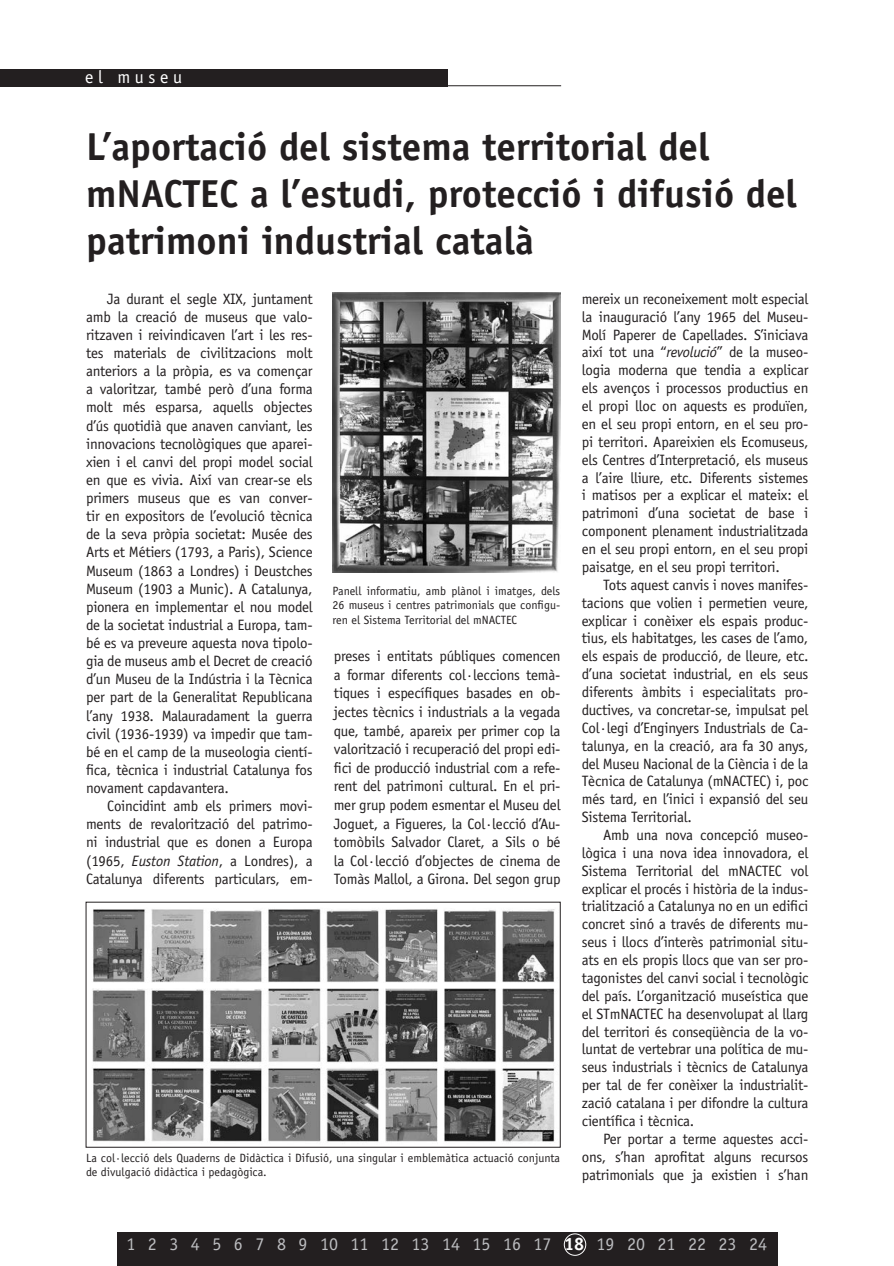
<style>
.page{position:relative;width:894px;height:1266px;background:#fff}
.page>*{position:absolute;margin:0;border:0;box-sizing:border-box;transform-origin:0 0}
.Titols{font:700 39px/46.8px "Officina Sans";color:#231f20}
.t1{font:18px "Officina Sans";color:#bcbdc0}
.t2{font:18px "Officina Sans";letter-spacing:.26em;color:#fff}
.Text{font:15px/17.9px "Officina Sans";letter-spacing:-.015em;color:#231f20;text-align:justify}
.Peu_de_foto{font:12px/14.4px "Officina Sans";color:#231f20;text-align:justify}
.s1{font-style:italic}
.s2{font-weight:700;color:#fff}
</style>
<div class="page">
<div style="left:0;top:69px;width:447px;height:17px;background:#231f20"></div>
<div style="left:117px;top:1232px;width:660px;height:34px;background:#231f20"></div>
<hr style="left:447px;top:85px;width:114px;height:1px;background:#231f20">
<div style="left:564px;top:1233px;width:22px;height:22px;border:1px solid #fff;border-radius:50%"></div>
<img style="left:332px;top:292px;width:228px;height:280px">
<img style="left:92px;top:909px;width:463px;height:233px">
<p class="t2" style="left:85px;top:66px;width:99px">el museu</p>
<p class="Titols" style="left:86px;top:123px;width:712px">L’aportació del sistema territorial del mNACTEC a l’estudi, protecció i difusió del patrimoni industrial català</p>
<p class="Text" style="left:86px;top:289px;width:228px;text-indent:21px">Ja durant el segle XIX, juntament amb la creació de museus que valo&shy;ritzaven i reivindicaven l’art i les res&shy;tes materials de civilitzacions molt anteriors a la pròpia, es va començar a valoritzar, també però d’una forma molt més esparsa, aquells objectes d’ús quotidià que anaven canviant, les innovacions tecnològiques que aparei&shy;xien i el canvi del propi model social en que es vivia. Així van crear-se els primers museus que es van conver&shy;tir en expositors de l’evolució tècnica de la seva pròpia societat: Musée des Arts et Métiers (1793, a Paris), Science Museum (1863 a Londres) i Deustches Museum (1903 a Munic). A Catalunya, pionera en implementar el nou model de la societat industrial a Europa, tam&shy;bé es va preveure aquesta nova tipolo&shy;gia de museus amb el Decret de creació d’un Museu de la Indústria i la Tècnica per part de la Generalitat Republicana l’any 1938. Malauradament la guerra civil (1936-1939) va impedir que tam&shy;bé en el camp de la museologia cientí&shy;fica, tècnica i industrial Catalunya fos novament capdavantera.</p>
<p class="Text" style="left:86px;top:797px;width:228px;text-indent:21px">Coincidint amb els primers movi&shy;ments de revalorització del patrimo&shy;ni industrial que es donen a Europa (1965, <span class="s1">Euston Station</span>, a Londres), a Catalunya diferents particulars, em-</p>
<p class="Peu_de_foto" style="left:332px;top:583px;width:229px">Panell informatiu, amb plànol i imatges, dels 26 museus i centres patrimonials que configu&shy;ren el Sistema Territorial del mNACTEC</p>
<p class="Text" style="left:334px;top:647px;width:228px;line-height:18.6px">preses i entitats públiques comencen a formar diferents col·leccions temà&shy;tiques i específiques basades en ob&shy;jectes tècnics i industrials a la vegada que, també, apareix per primer cop la valorització i recuperació del propi edi&shy;fici de producció industrial com a refe&shy;rent del patrimoni cultural. En el pri&shy;mer grup podem esmentar el Museu del Joguet, a Figueres, la Col·lecció d’Au&shy;tomòbils Salvador Claret, a Sils o bé la Col·lecció d’objectes de cinema de Tomàs Mallol, a Girona. Del segon grup</p>
<p class="Peu_de_foto" style="left:86px;top:1150px;width:475px">La col·lecció dels Quaderns de Didàctica i Difusió, una singular i emblemàtica actuació conjunta de divulgació didàctica i pedagògica.</p>
<p class="Text" style="left:581px;top:290px;width:228px">mereix un reconeixement molt especial la inauguració l’any 1965 del Museu-Molí Paperer de Capellades. S’iniciava així tot una “<span class="s1">revolució</span>” de la museo&shy;logia moderna que tendia a explicar els avenços i processos productius en el propi lloc on aquests es produïen, en el seu propi entorn, en el seu pro&shy;pi territori. Apareixien els Ecomuseus, els Centres d’Interpretació, els museus a l’aire lliure, etc. Diferents sistemes i matisos per a explicar el mateix: el patrimoni d’una societat de base i component plenament industrialitzada en el seu propi entorn, en el seu propi paisatge, en el seu propi territori.</p>
<p class="Text" style="left:581px;top:576px;width:228px;text-indent:21px">Tots aquest canvis i noves manifes&shy;tacions que volien i permetien veure, explicar i conèixer els espais produc&shy;tius, els habitatges, les cases de l’amo, els espais de producció, de lleure, etc. d’una societat industrial, en els seus diferents àmbits i especialitats pro&shy;ductives, va concretar-se, impulsat pel Col·legi d’Enginyers Industrials de Ca&shy;talunya, en la creació, ara fa 30 anys, del Museu Nacional de la Ciència i de la Tècnica de Catalunya (mNACTEC) i, poc més tard, en l’inici i expansió del seu Sistema Territorial.</p>
<p class="Text" style="left:581px;top:826px;width:228px;text-indent:21px">Amb una nova concepció museo&shy;lògica i una nova idea innovadora, el Sistema Territorial del mNACTEC vol explicar el procés i història de la indus&shy;trialització a Catalunya no en un edifici concret sinó a través de diferents mu&shy;seus i llocs d’interès patrimonial situ&shy;ats en els propis llocs que van ser pro&shy;tagonistes del canvi social i tecnològic del país. L’organització museística que el STmNACTEC ha desenvolupat al llarg del territori és conseqüència de la vo&shy;luntat de vertebrar una política de mu&shy;seus industrials i tècnics de Catalunya per tal de fer conèixer la industrialit&shy;zació catalana i per difondre la cultura científica i tècnica.</p>
<p class="Text" style="left:581px;top:1129px;width:228px;text-indent:21px">Per portar a terme aquestes acci&shy;ons, s’han aprofitat alguns recursos patrimonials que ja existien i s’han</p>
<p class="t1" style="left:126px;top:1233px;width:642px">1 2 3 4 5 6 7 8 9 10 11 12 13 14 15 16 17 <span class="s2">18</span> 19 20 21 22 23 24</p>
</div>
